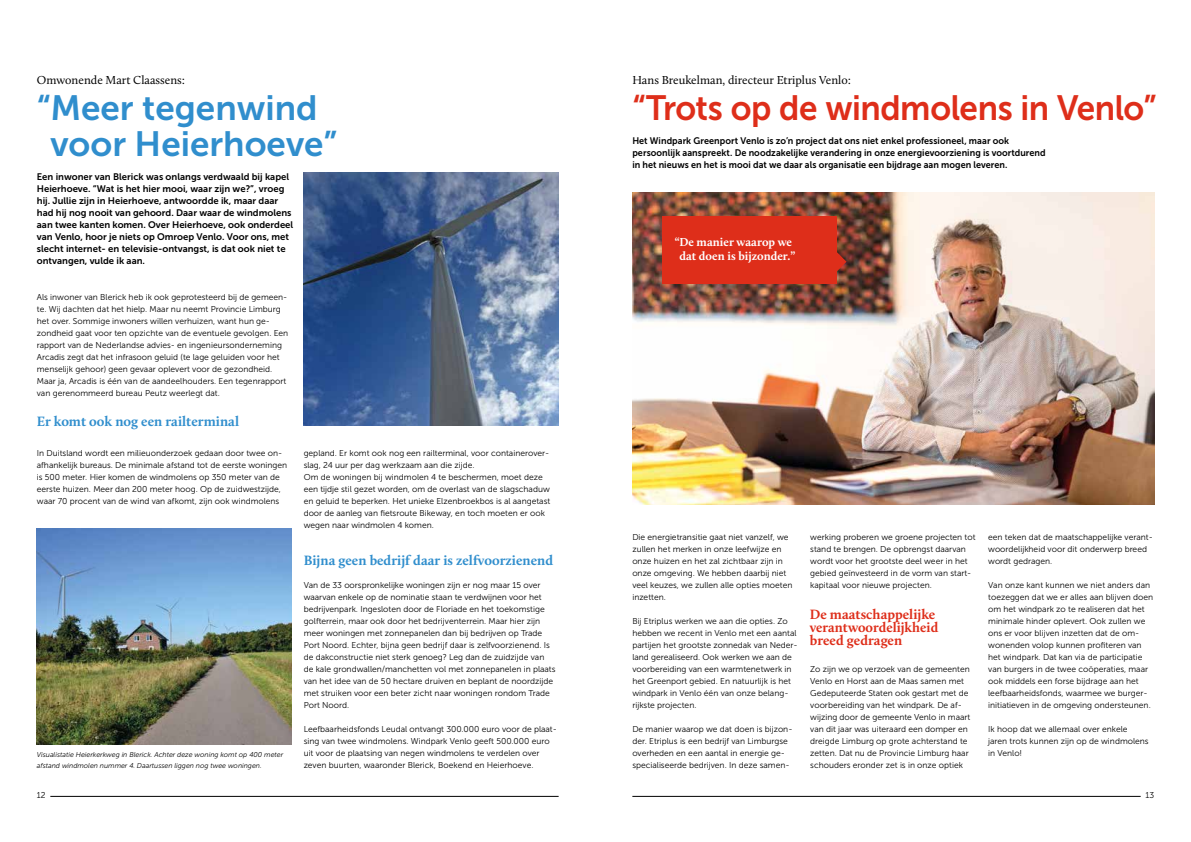
<style>
.page{position:relative;width:1191px;height:842px;background:#fff}
.page>*{position:absolute;margin:0;border:0;box-sizing:border-box;transform-origin:0 0}
.t1{font:35px/36px "Museo Sans 700";color:#308ecd;text-align:center}
.t2{font:35px "Museo Sans 700";letter-spacing:-.015em;color:#de2e1a;scale:.95 1}
.t3{font:700 14px "Calluna";color:#308ecd}
.t4{font:700 14px/13px "Calluna";color:#de2e1a}
.t5{font:12px "Calluna";color:#000}
.t6{font:700 12px/14.4px "Calluna";color:#fff;text-align:center}
.t7{font:9.5px/12px "Museo Sans 700";color:#000}
.t8{font:9.5px/12px "Museo Sans 700";color:#000;scale:.95 1}
.t9{font:8.5px/12px "Museo Sans 300";color:#000}
.t10{font:italic 7px/11px "Museo Sans 300";color:#000}
</style>
<div class="page">
<hr style="left:50px;top:796px;width:508px;height:1px;background:#000">
<hr style="left:632px;top:796px;width:508px;height:1px;background:#000">
<img style="left:632px;top:192px;width:522px;height:312px">
<div style="left:662px;top:216px;width:174px;height:67px;background:#de2e1a"></div>
<svg style="left:836px;top:251px;width:10px;height:21px"></svg>
<img style="left:304px;top:173px;width:254px;height:253px">
<img style="left:37px;top:528px;width:255px;height:216px">
<h3 class="t5" style="left:37px;top:73px;width:150px">Omwonende Mart Claassens:</h3>
<h1 class="t1" style="left:37px;top:90px;width:302px">“Meer tegenwind voor Heierhoeve”</h1>
<p class="t7" style="left:37px;top:171px;width:258px">Een inwoner van Blerick was onlangs verdwaald bij kapel Heierhoeve. “Wat is het hier mooi, waar zijn we?”, vroeg hij. Jullie zijn in Heierhoeve, antwoordde ik, maar daar had hij nog nooit van gehoord. Daar waar de windmolens aan twee kanten komen. Over Heierhoeve, ook onderdeel van Venlo, hoor je niets op Omroep Venlo. Voor ons, met slecht internet- en televisie-ontvangst, is dat ook niet te ontvangen, vulde ik aan.</p>
<p class="t9" style="left:37px;top:291px;width:253px">Als inwoner van Blerick heb ik ook geprotesteerd bij de gemeen&shy;te. Wij dachten dat het hielp. Maar nu neemt Provincie Limburg het over. Sommige inwoners willen verhuizen, want hun ge&shy;zondheid gaat voor ten opzichte van de eventuele gevolgen. Een rapport van de Nederlandse advies- en ingenieursonderneming Arcadis zegt dat het infrasoon geluid (te lage geluiden voor het menselijk gehoor) geen gevaar oplevert voor de gezondheid.<br>Maar ja, Arcadis is één van de aandeelhouders. Een tegenrapport van gerenommeerd bureau Peutz weerlegt dat.</p>
<h2 class="t3" style="left:37px;top:413px;width:204px">Er komt ook nog een railterminal</h2>
<p class="t9" style="left:37px;top:447px;width:252px">In Duitsland wordt een milieuonderzoek gedaan door twee on&shy;afhankelijk bureaus. De minimale afstand tot de eerste woningen is 500 meter. Hier komen de windmolens op 350 meter van de eerste huizen. Meer dan 200 meter hoog. Op de zuidwestzijde, waar 70 procent van de wind van afkomt, zijn ook windmolens</p>
<p class="t9" style="left:304px;top:447px;width:248px">gepland. Er komt ook nog een railterminal, voor containerover&shy;slag, 24 uur per dag werkzaam aan die zijde.<br>Om de woningen bij windmolen 4 te beschermen, moet deze een tijdje stil gezet worden, om de overlast van de slagschaduw en geluid te beperken. Het unieke Elzenbroekbos is al aangetast door de aanleg van fietsroute Bikeway, en toch moeten er ook wegen naar windmolen 4 komen.</p>
<p class="t10" style="left:37px;top:749px;width:248px">Visualistatie Heierkerkweg in Blerick. Achter deze woning komt op 400 meter afstand windmolen nummer 4. Daartussen liggen nog twee woningen.</p>
<h2 class="t3" style="left:304px;top:552px;width:251px">Bijna geen bedrijf daar is zelfvoorzienend</h2>
<p class="t9" style="left:304px;top:579px;width:253px">Van de 33 oorspronkelijke woningen zijn er nog maar 15 over waarvan enkele op de nominatie staan te verdwijnen voor het bedrijvenpark. Ingesloten door de Floriade en het toekomstige golfterrein, maar ook door het bedrijventerrein. Maar hier zijn meer woningen met zonnepanelen dan bij bedrijven op Trade Port Noord. Echter, bijna geen bedrijf daar is zelfvoorzienend. Is de dakconstructie niet sterk genoeg? Leg dan de zuidzijde van de kale grondwallen/manchetten vol met zonnepanelen in plaats van het idee van de 50 hectare druiven en beplant de noordzijde met struiken voor een beter zicht naar woningen rondom Trade Port Noord.</p>
<p class="t9" style="left:304px;top:723px;width:255px">Leefbaarheidsfonds Leudal ontvangt 300.000 euro voor de plaat&shy;sing van twee windmolens. Windpark Venlo geeft 500.000 euro uit voor de plaatsing van negen windmolens te verdelen over zeven buurten, waaronder Blerick, Boekend en Heierhoeve.</p>
<h3 class="t5" style="left:632px;top:73px;width:220px">Hans Breukelman, directeur Etriplus Venlo:</h3>
<h1 class="t2" style="left:632px;top:88px;width:553px">“Trots op de windmolens in Venlo”</h1>
<p class="t8" style="left:632px;top:135px;width:437px">Het Windpark Greenport Venlo is zo’n project dat ons niet enkel professioneel, maar ook persoonlijk aanspreekt. De noodzakelijke verandering in onze energievoorziening is voortdurend in het nieuws en het is mooi dat we daar als organisatie een bijdrage aan mogen leveren.</p>
<h3 class="t6" style="left:675px;top:235px;width:122px">“De manier waarop we dat doen is bijzonder.”</h3>
<p class="t9" style="left:632px;top:531px;width:162px">Die energietransitie gaat niet vanzelf, we zullen het merken in onze leefwijze en onze huizen en het zal zichtbaar zijn in onze omgeving. We hebben daarbij niet veel keuzes, we zullen alle opties moeten inzetten.</p>
<p class="t9" style="left:632px;top:615px;width:167px">Bij Etriplus werken we aan die opties. Zo hebben we recent in Venlo met een aantal partijen het grootste zonnedak van Neder&shy;land gerealiseerd. Ook werken we aan de voorbereiding van een warmtenetwerk in het Greenport gebied. En natuurlijk is het windpark in Venlo één van onze belang&shy;rijkste projecten.</p>
<p class="t9" style="left:632px;top:723px;width:162px">De manier waarop we dat doen is bijzon&shy;der. Etriplus is een bedrijf van Limburgse overheden en een aantal in energie ge&shy;specialiseerde bedrijven. In deze samen-</p>
<p class="t9" style="left:810px;top:531px;width:167px">werking proberen we groene projecten tot stand te brengen. De opbrengst daarvan wordt voor het grootste deel weer in het gebied geïnvesteerd in de vorm van start&shy;kapitaal voor nieuwe projecten.</p>
<h2 class="t4" style="left:810px;top:607px;width:130px">De maatschappelijke verantwoordelijkheid breed gedragen</h2>
<p class="t9" style="left:810px;top:663px;width:162px">Zo zijn we op verzoek van de gemeenten Venlo en Horst aan de Maas samen met Gedeputeerde Staten ook gestart met de voorbereiding van het windpark. De af&shy;wijzing door de gemeente Venlo in maart van dit jaar was uiteraard een domper en dreigde Limburg op grote achterstand te zetten. Dat nu de Provincie Limburg haar schouders eronder zet is in onze optiek</p>
<p class="t9" style="left:988px;top:531px;width:166px">een teken dat de maatschappelijke verant&shy;woordelijkheid voor dit onderwerp breed wordt gedragen.</p>
<p class="t9" style="left:988px;top:579px;width:166px">Van onze kant kunnen we niet anders dan toezeggen dat we er alles aan blijven doen om het windpark zo te realiseren dat het minimale hinder oplevert. Ook zullen we ons er voor blijven inzetten dat de om&shy;wonenden volop kunnen profiteren van het windpark. Dat kan via de participatie van burgers in de twee coöperaties, maar ook middels een forse bijdrage aan het leefbaarheidsfonds, waarmee we burger‑ initiatieven in de omgeving ondersteunen.</p>
<p class="t9" style="left:988px;top:723px;width:162px">Ik hoop dat we allemaal over enkele jaren trots kunnen zijn op de windmolens in Venlo!</p>
<p class="t9" style="left:37px;top:790px;width:10px">12</p>
<p class="t9" style="left:1145px;top:790px;width:10px">13</p>
</div>
